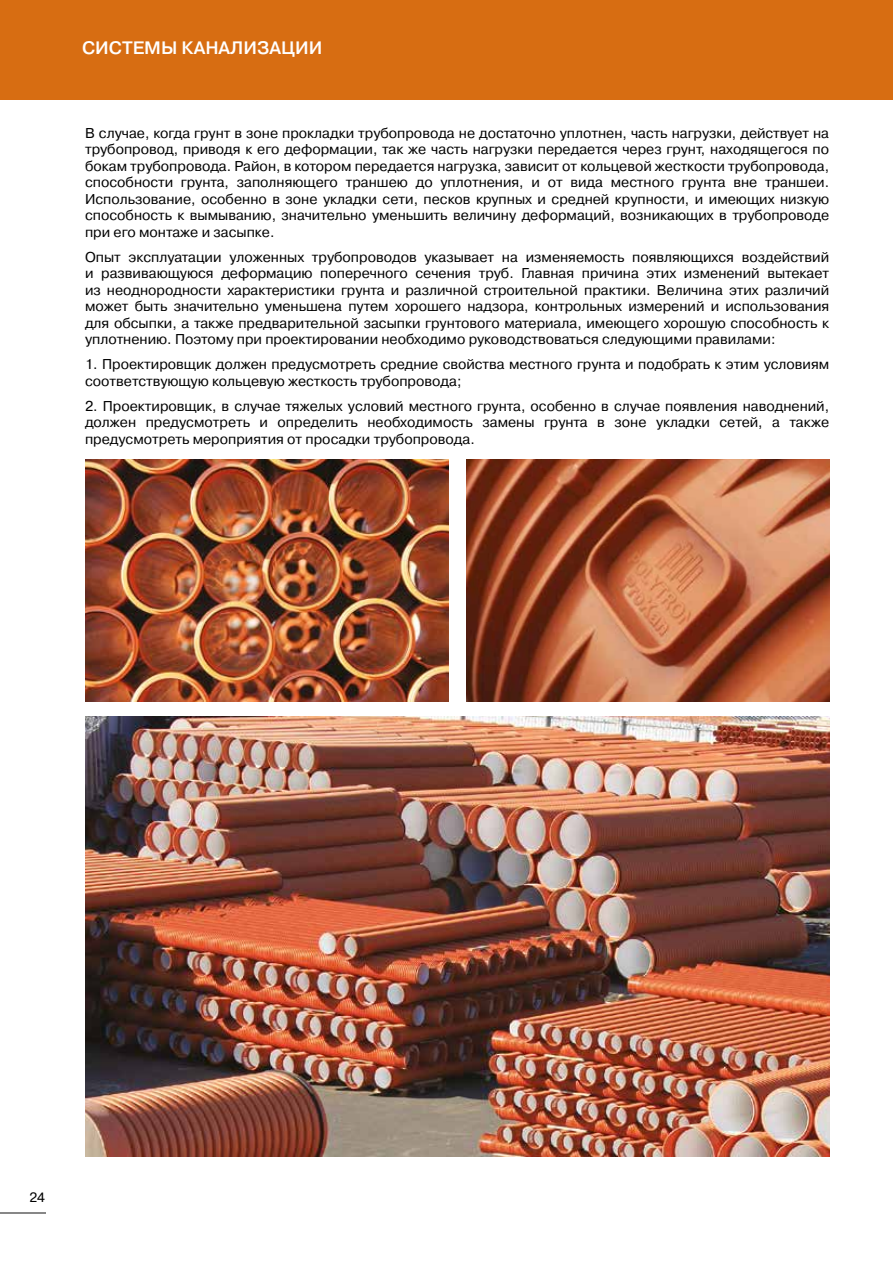
<style>
.page{position:relative;width:893px;height:1263px;background:#fff}
.page>*{position:absolute;margin:0;border:0;box-sizing:border-box;transform-origin:0 0}
.t1{font:500 18px "Pragmatica";color:#fff}
.t2{font:14.25px/16.5px "Pragmatica";color:#000;text-align:justify}
.t3{font:13.5px "Pragmatica";color:#000}
</style>
<div class="page">
<hr style="left:0;top:1212px;width:46px;height:2px;background:#878787">
<div style="left:0;top:0;width:893px;height:100px;background:#d76d12"></div>
<img style="left:466px;top:459px;width:363px;height:242px">
<img style="left:85px;top:459px;width:363px;height:242px">
<img style="left:85px;top:717px;width:744px;height:440px">
<p class="t1" style="left:82px;top:36px;width:242px">СИСТЕМЫ КАНАЛИЗАЦИИ</p>
<p class="t2" style="left:85px;top:125px;width:746px">В случае, когда грунт в зоне прокладки трубопровода не достаточно уплотнен, часть нагрузки, действует на трубопровод, приводя к его деформации, так же часть нагрузки передается через грунт, находящегося по бокам трубопровода. Район, в котором передается нагрузка, зависит от кольцевой жесткости трубопровода, способности грунта, заполняющего траншею до уплотнения, и от вида местного грунта вне траншеи.<br>Использование, особенно в зоне укладки сети, песков крупных и средней крупности, и имеющих низкую способность к вымыванию, значительно уменьшить величину деформаций, возникающих в трубопроводе при его монтаже и засыпке.</p>
<p class="t2" style="left:85px;top:249px;width:746px">Опыт эксплуатации уложенных трубопроводов указывает на изменяемость появляющихся воздействий и развивающуюся деформацию поперечного сечения труб. Главная причина этих изменений вытекает из неоднородности характеристики грунта и различной строительной практики. Величина этих различий может быть значительно уменьшена путем хорошего надзора, контрольных измерений и использования для обсыпки, а также предварительной засыпки грунтового материала, имеющего хорошую способность к уплотнению. Поэтому при проектировании необходимо руководствоваться следующими правилами:</p>
<p class="t2" style="left:85px;top:356px;width:746px">1. Проектировщик должен предусмотреть средние свойства местного грунта и подобрать к этим условиям соответствующую кольцевую жесткость трубопровода;</p>
<p class="t2" style="left:85px;top:398px;width:746px">2. Проектировщик, в случае тяжелых условий местного грунта, особенно в случае появления наводнений, должен предусмотреть и определить необходимость замены грунта в зоне укладки сетей, а также предусмотреть мероприятия от просадки трубопровода.</p>
<p class="t3" style="left:29px;top:1188px;width:17px">24</p>
</div>
